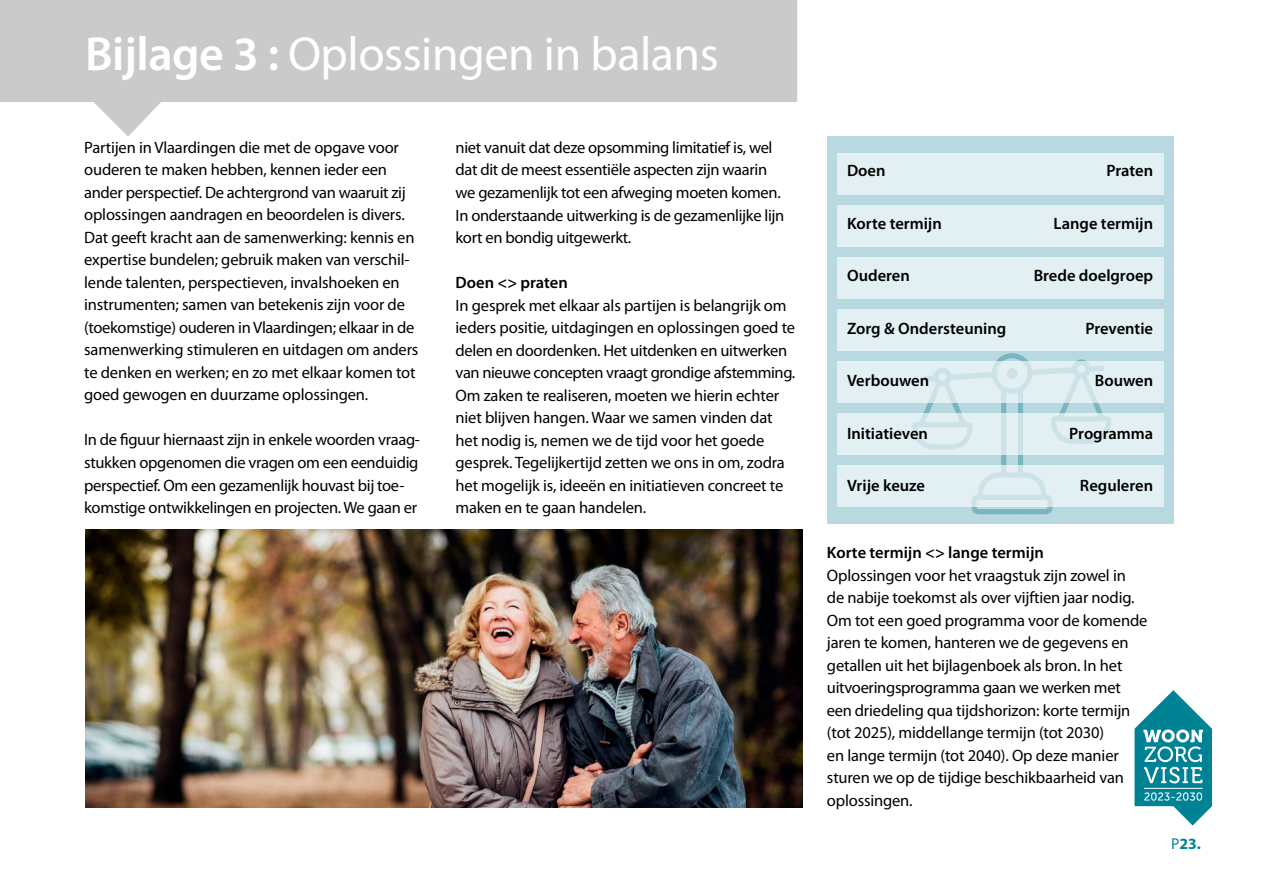
<style>
.page{position:relative;width:1263px;height:893px;background:#fff}
.page>*{position:absolute;margin:0;border:0;box-sizing:border-box;transform-origin:0 0}
.t1{font:48px "Myriad Pro";letter-spacing:-.01em;color:#fff}
.t2{font:16.5px/22.5px "Myriad Pro";letter-spacing:-.01em;color:#000}
.t3{font:600 16.5px "Myriad Pro";color:#000}
.t4{font:700 15.6px "Myriad Pro";color:#008295}
.s1{font-weight:600}
.s2{font-weight:400}
</style>
<div class="page">
<svg style="left:0;top:0;width:797px;height:137px;fill:#cacaca"></svg>
<svg style="left:1134px;top:690px;width:78px;height:135px"></svg>
<hr style="left:1144px;top:788px;width:58px;height:1px;background:#fff">
<div style="left:827px;top:137px;width:346px;height:387px;background:#b8d9e0"></div>
<svg style="left:923px;top:353px;width:180px;height:161px"></svg>
<img style="left:85px;top:529px;width:717px;height:279px">
<div style="left:837px;top:154px;width:327px;height:41px;background:#e3f0f3"></div>
<svg style="left:837px;top:465px;width:327px;height:42px;background:#e1eef2"></svg>
<div style="left:837px;top:257px;width:327px;height:42px;background:#e3f0f3"></div>
<div style="left:837px;top:205px;width:327px;height:42px;background:#e3f0f3"></div>
<svg style="left:837px;top:361px;width:327px;height:42px;background:#dfedf1"></svg>
<div style="left:837px;top:309px;width:327px;height:42px;background:#e3f0f3"></div>
<svg style="left:837px;top:413px;width:327px;height:42px;background:#dfeef1"></svg>
<h1 class="t1" style="left:85px;top:24px;width:635px"><span class="s1">Bijlage 3 :</span> Oplossingen in balans</h1>
<p class="t2" style="left:84px;top:136px;width:336px">Partijen in Vlaardingen die met de opgave voor ouderen te maken hebben, kennen ieder een ander perspectief. De achtergrond van waaruit zij oplossingen aandragen en beoordelen is divers.<br>Dat geeft kracht aan de samenwerking: kennis en expertise bundelen; gebruik maken van verschil&shy;lende talenten, perspectieven, invalshoeken en instrumenten; samen van betekenis zijn voor de (toekomstige) ouderen in Vlaardingen; elkaar in de samenwerking stimuleren en uitdagen om anders te denken en werken; en zo met elkaar komen tot goed gewogen en duurzame oplossingen.</p>
<p class="t2" style="left:84px;top:428px;width:337px">In de figuur hiernaast zijn in enkele woorden vraag&shy;stukken opgenomen die vragen om een eenduidig perspectief. Om een gezamenlijk houvast bij toe&shy;komstige ontwikkelingen en projecten. We gaan er</p>
<p class="t2" style="left:456px;top:136px;width:330px">niet vanuit dat deze opsomming limitatief is, wel dat dit de meest essentiële aspecten zijn waarin we gezamenlijk tot een afweging moeten komen.<br>In onderstaande uitwerking is de gezamenlijke lijn kort en bondig uitgewerkt.</p>
<p class="t3" style="left:456px;top:272px;width:114px">Doen &lt;&gt; praten</p>
<p class="t2" style="left:456px;top:293px;width:341px">In gesprek met elkaar als partijen is belangrijk om ieders positie, uitdagingen en oplossingen goed te delen en doordenken. Het uitdenken en uitwerken van nieuwe concepten vraagt grondige afstemming.<br>Om zaken te realiseren, moeten we hierin echter niet blijven hangen. Waar we samen vinden dat het nodig is, nemen we de tijd voor het goede gesprek. Tegelijkertijd zetten we ons in om, zodra het mogelijk is, ideeën en initiatieven concreet te maken en te gaan handelen.</p>
<p class="t3" style="left:847px;top:160px;width:40px">Doen</p>
<p class="t3" style="left:847px;top:213px;width:96px">Korte termijn</p>
<p class="t3" style="left:847px;top:265px;width:64px">Ouderen</p>
<p class="t3" style="left:847px;top:318px;width:161px">Zorg &amp; Ondersteuning</p>
<p class="t3" style="left:847px;top:370px;width:84px">Verbouwen</p>
<p class="t3" style="left:847px;top:423px;width:83px">Initiatieven</p>
<p class="t3" style="left:847px;top:475px;width:80px">Vrije keuze</p>
<p class="t3" style="left:1106px;top:160px;width:48px">Praten</p>
<p class="t3" style="left:1054px;top:213px;width:101px">Lange termijn</p>
<p class="t3" style="left:1034px;top:265px;width:121px">Brede doelgroep</p>
<p class="t3" style="left:1085px;top:318px;width:69px">Preventie</p>
<p class="t3" style="left:1095px;top:370px;width:60px">Bouwen</p>
<p class="t3" style="left:1069px;top:423px;width:85px">Programma</p>
<p class="t3" style="left:1080px;top:475px;width:75px">Reguleren</p>
<p class="t3" style="left:827px;top:542px;width:218px">Korte termijn &lt;&gt; lange termijn</p>
<p class="t2" style="left:827px;top:564px;width:322px">Oplossingen voor het vraagstuk zijn zowel in<br>de nabije toekomst als over vijftien jaar nodig.<br>Om tot een goed programma voor de komende jaren te komen, hanteren we de gegevens en getallen uit het bijlagenboek als bron. In het uitvoeringsprogramma gaan we werken met een driedeling qua tijdshorizon: korte termijn (tot 2025), middellange termijn (tot 2030)<br>en lange termijn (tot 2040). Op deze manier sturen we op de tijdige beschikbaarheid van oplossingen.</p>
<p class="t4" style="left:1171px;top:834px;width:31px"><span class="s2">P</span>23.</p>
</div>
